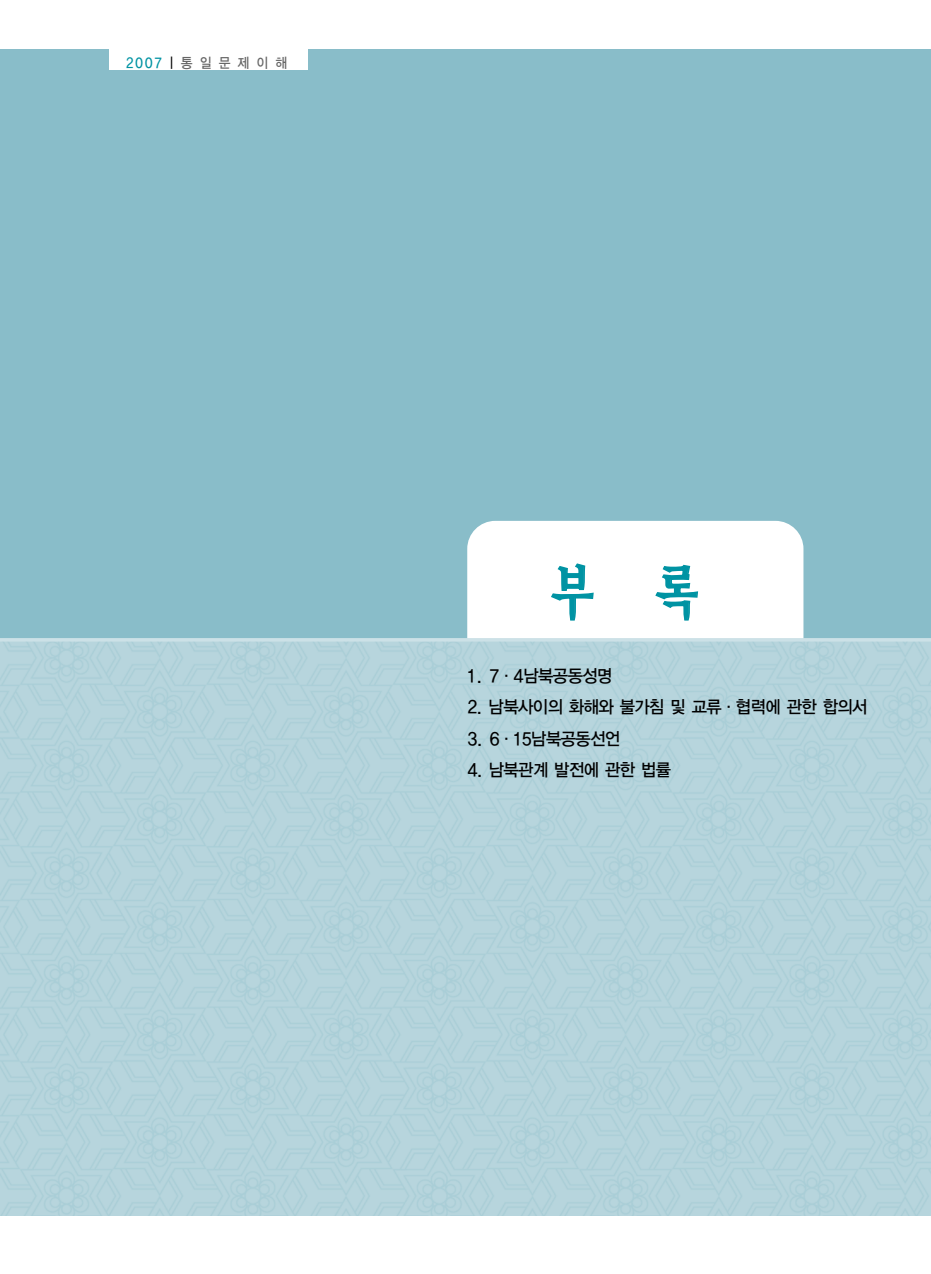
<style>
.page{position:relative;width:931px;height:1274px;background:#fff}
.page>*{position:absolute;margin:0;border:0;box-sizing:border-box;transform-origin:0 0}
.t1{font:59.5px "Chung M";color:#0093a3;scale:.76 1}
.t2{font:17.5px "YGO13";letter-spacing:-.11em;color:#000;scale:.95 1}
.t3{font:14px "YGO33";letter-spacing:.5em;color:#666;scale:.9 1}
.s1{color:#0093a3}
.s2{color:#000}
</style>
<div class="page">
<div style="left:0;top:50px;width:931px;height:590px;background:#89bdc9"></div>
<div style="left:467px;top:521px;width:336px;height:258px;background:#fff;border-radius:28px"></div>
<img style="left:0;top:642px;width:931px;height:573px">
<hr style="left:0;top:638px;width:931px;height:4px;background:#cce1e7">
<div style="left:109px;top:38px;width:198px;height:32px;background:#fff"></div>
<p class="t3" style="left:125px;top:56px;width:182px"><span class="s1">2007</span><span class="s2">|</span> 통일문제이해</p>
<p class="t1" style="left:550px;top:564px;width:198px">부 록</p>
<p class="t2" style="left:467px;top:667px;width:155px">1 . 7·4남북공동성명</p>
<p class="t2" style="left:467px;top:699px;width:424px">2. 남북사이의 화해와 불가침 및 교류·협력에 관한 합의서</p>
<p class="t2" style="left:467px;top:730px;width:164px">3. 6·15남북공동선언</p>
<p class="t2" style="left:467px;top:762px;width:217px">4. 남북관계 발전에 관한 법률</p>
</div>
